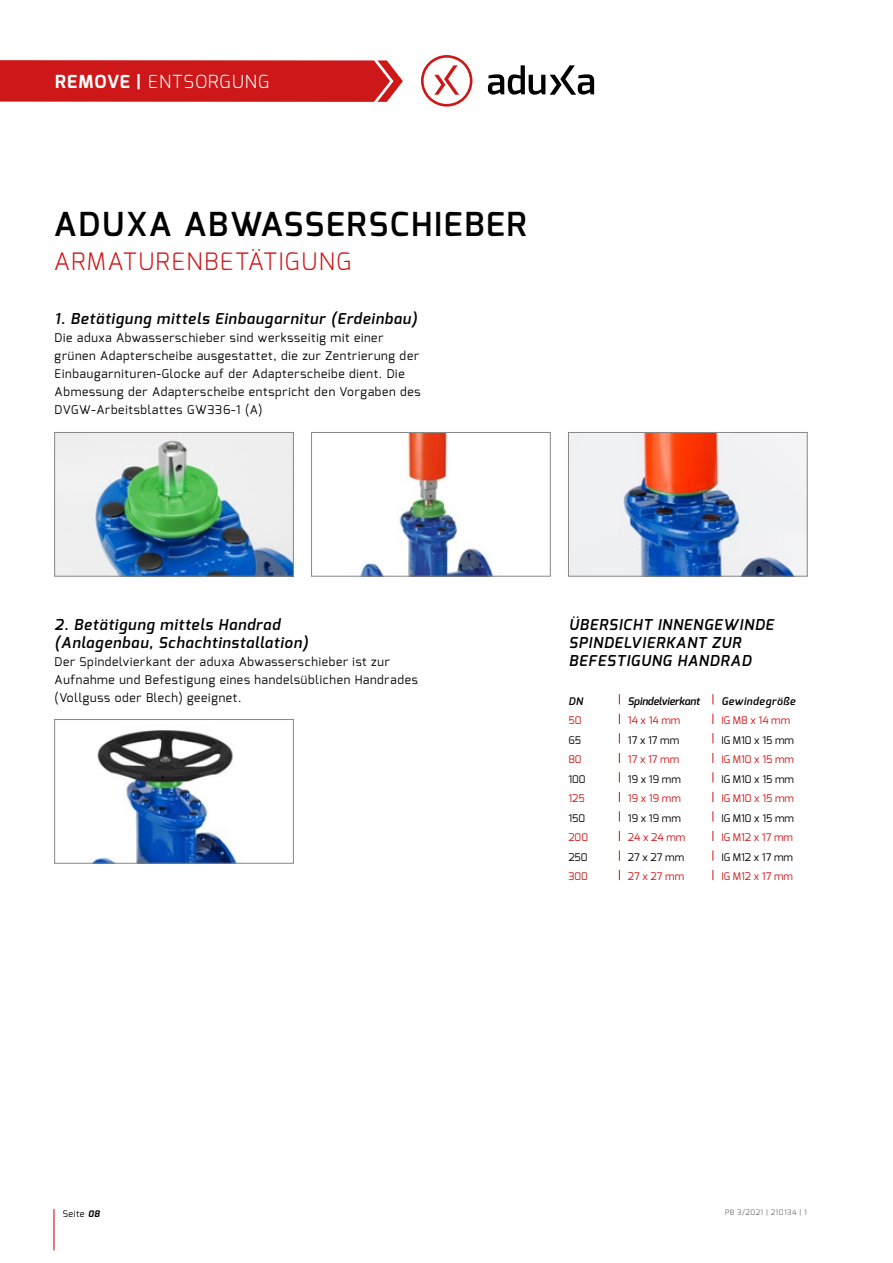
<style>
.page{position:relative;width:893px;height:1263px;background:#fff}
.page>*{position:absolute;margin:0;border:0;box-sizing:border-box;transform-origin:0 0}
.t1{font:600 33px "Exo";letter-spacing:.06em;color:#000}
.t2{font:300 24px "Exo";letter-spacing:.06em;color:#cd1719}
.t3{font:300 18px "Exo";letter-spacing:.06em;color:#fff}
.t4{font:italic 600 15px/18px "Exo";letter-spacing:.06em;color:#000}
.t5{font:12px/18px "Exo";letter-spacing:.06em;color:#000}
.t6{font:10.5px "Exo";color:#cd1719}
.t7{font:10.5px "Exo";color:#000}
.t8{font:italic 600 10.5px "Exo";color:#000}
.t9{font:italic 600 10.5px "Exo";letter-spacing:.06em;color:#000}
.t10{font:9px "Exo";letter-spacing:.06em;color:#000}
.t11{font:7.5px "Exo";letter-spacing:.06em;color:#717274}
.s1{font-weight:700}
.s2{font-weight:700;font-style:italic}
</style>
<div class="page">
<hr style="left:53px;top:1209px;width:2px;height:41px;background:#cd1719">
<svg style="left:0;top:60px;width:403px;height:42px;background:#cf2022"></svg>
<div style="left:421px;top:55px;width:51px;height:52px;border:3px solid #cd1719;border-radius:50%"></div>
<svg style="left:488px;top:65px;width:106px;height:30px"></svg>
<svg style="left:434px;top:65px;width:25px;height:30px"></svg>
<img style="left:56px;top:434px;width:236px;height:141px">
<div style="left:54px;top:432px;width:240px;height:145px;border:1px solid #878787"></div>
<img style="left:92px;top:730px;width:145px;height:132px">
<div style="left:54px;top:719px;width:240px;height:145px;border:1px solid #878787"></div>
<img style="left:360px;top:434px;width:133px;height:141px">
<div style="left:311px;top:432px;width:240px;height:145px;border:1px solid #878787"></div>
<img style="left:570px;top:434px;width:236px;height:141px">
<div style="left:568px;top:432px;width:240px;height:145px;border:1px solid #878787"></div>
<h3 class="t3" style="left:55px;top:70px;width:215px"><span class="s1">REMOVE |</span> ENTSORGUNG</h3>
<h1 class="t1" style="left:54px;top:202px;width:474px">ADUXA ABWASSERSCHIEBER</h1>
<h2 class="t2" style="left:54px;top:246px;width:299px">ARMATURENBETÄTIGUNG</h2>
<p class="t4" style="left:55px;top:310px;width:364px">1. Betätigung mittels Einbaugarnitur (Erdeinbau)</p>
<p class="t5" style="left:55px;top:329px;width:367px">Die aduxa Abwasserschieber sind werksseitig mit einer grünen Adapterscheibe ausgestattet, die zur Zentrierung der Einbaugarnituren-Glocke auf der Adapterscheibe dient. Die Abmessung der Adapterscheibe entspricht den Vorgaben des DVGW-Arbeitsblattes GW336-1 (A)</p>
<p class="t4" style="left:55px;top:616px;width:255px">2. Betätigung mittels Handrad (Anlagenbau, Schachtinstallation)</p>
<p class="t5" style="left:55px;top:653px;width:365px">Der Spindelvierkant der aduxa Abwasserschieber ist zur<br>Aufnahme und Befestigung eines handelsüblichen Handrades (Vollguss oder Blech) geeignet.</p>
<p class="t4" style="left:569px;top:616px;width:206px">ÜBERSICHT INNENGEWINDE<br>SPINDELVIERKANT ZUR<br>BEFESTIGUNG HANDRAD</p>
<p class="t8" style="left:568px;top:694px;width:16px">DN</p>
<p class="t8" style="left:628px;top:694px;width:73px">Spindelvierkant</p>
<p class="t9" style="left:721px;top:694px;width:75px">Gewindegröße</p>
<p class="t6" style="left:568px;top:714px;width:15px">50</p>
<p class="t6" style="left:628px;top:714px;width:54px">14 x 14 mm</p>
<p class="t6" style="left:721px;top:714px;width:70px">IG M8 x 14 mm</p>
<p class="t7" style="left:568px;top:733px;width:14px">65</p>
<p class="t7" style="left:628px;top:733px;width:53px">17 x 17 mm</p>
<p class="t7" style="left:721px;top:733px;width:74px">IG M10 x 15 mm</p>
<p class="t6" style="left:568px;top:753px;width:15px">80</p>
<p class="t6" style="left:628px;top:753px;width:53px">17 x 17 mm</p>
<p class="t6" style="left:721px;top:753px;width:74px">IG M10 x 15 mm</p>
<p class="t7" style="left:568px;top:772px;width:19px">100</p>
<p class="t7" style="left:628px;top:772px;width:54px">19 x 19 mm</p>
<p class="t7" style="left:721px;top:772px;width:74px">IG M10 x 15 mm</p>
<p class="t6" style="left:568px;top:792px;width:18px">125</p>
<p class="t6" style="left:628px;top:792px;width:54px">19 x 19 mm</p>
<p class="t6" style="left:721px;top:792px;width:74px">IG M10 x 15 mm</p>
<p class="t7" style="left:568px;top:811px;width:18px">150</p>
<p class="t7" style="left:628px;top:811px;width:54px">19 x 19 mm</p>
<p class="t7" style="left:721px;top:811px;width:74px">IG M10 x 15 mm</p>
<p class="t6" style="left:568px;top:831px;width:21px">200</p>
<p class="t6" style="left:628px;top:831px;width:59px">24 x 24 mm</p>
<p class="t6" style="left:721px;top:831px;width:73px">IG M12 x 17 mm</p>
<p class="t7" style="left:568px;top:850px;width:21px">250</p>
<p class="t7" style="left:628px;top:850px;width:58px">27 x 27 mm</p>
<p class="t7" style="left:721px;top:850px;width:73px">IG M12 x 17 mm</p>
<p class="t6" style="left:568px;top:870px;width:21px">300</p>
<p class="t6" style="left:628px;top:870px;width:58px">27 x 27 mm</p>
<p class="t6" style="left:721px;top:870px;width:73px">IG M12 x 17 mm</p>
<p class="t10" style="left:63px;top:1208px;width:39px">Seite <span class="s2">08</span></p>
<p class="t11" style="left:725px;top:1208px;width:83px">PB 3/2021 | 210134 | 1</p>
</div>
